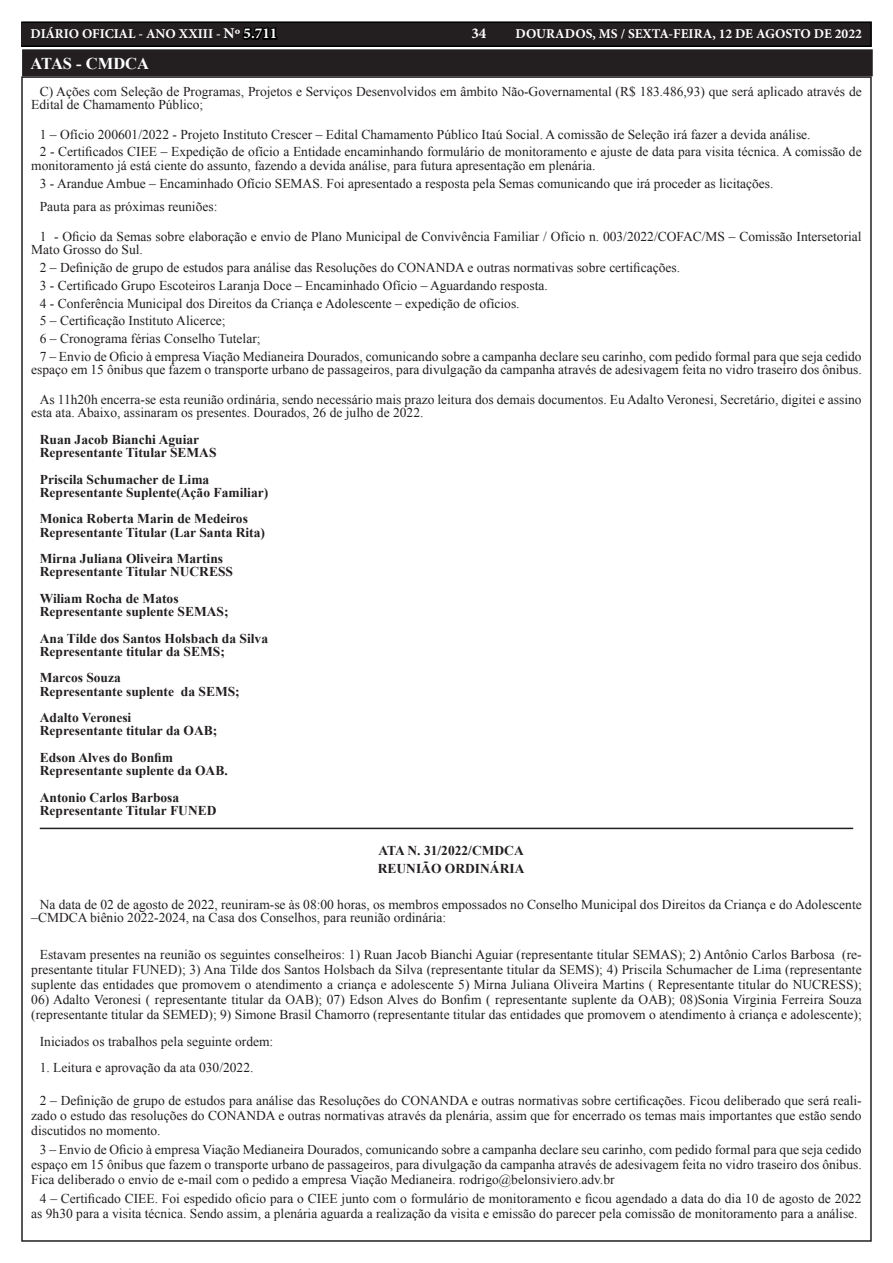
<style>
.page{position:relative;width:893px;height:1263px;background:#fff}
.page>*{position:absolute;margin:0;border:0;box-sizing:border-box;transform-origin:0 0}
.TEXTO{font:700 16.5px "Times New Roman";color:#fff}
.t1{font:700 15px "Minion Pro";color:#fff}
.TEXTO-2{font:13.5px/15px "Times New Roman";color:#231f20}
.TEXTO-3{font:700 13.5px "Times New Roman";color:#231f20}
.t2{font:700 13.5px "Minion Pro";color:#fff}
.s1{font-size:15px}
.s2{font-size:15px;color:#000}
</style>
<div class="page">
<div style="left:21px;top:22px;width:850px;height:24px;background:#231f20"></div>
<div style="left:21px;top:21px;width:851px;height:26px;border:2px solid #000"></div>
<hr style="left:40px;top:828px;width:813px;height:1px;background:#231f20">
<div style="left:24px;top:51px;width:847px;height:23px;background:#231f20"></div>
<div style="left:22px;top:49px;width:851px;height:27px;border:4px solid #231f20"></div>
<p class="t2" style="left:31px;top:25px;width:248px">DIÁRIO OFICIAL - ANO XXIII - <span class="s1">Nº</span> <span class="s2">5.711</span></p>
<p class="t1" style="left:471px;top:23px;width:17px">34</p>
<p class="t2" style="left:515px;top:25px;width:348px">DOURADOS, MS / SEXTA-FEIRA, 12 DE AGOSTO DE 2022</p>
<p class="TEXTO" style="left:31px;top:52px;width:120px">ATAS - CMDCA</p>
<p class="TEXTO-2" style="left:31px;top:84px;width:832px;line-height:13.5px;text-indent:9px">C) Ações com Seleção de Programas, Projetos e Serviços Desenvolvidos em âmbito Não-Governamental (R$ 183.486,93) que será aplicado através de<br>Edital de Chamamento Público;</p>
<p class="TEXTO-2" style="left:40px;top:126px;width:772px">1 – Ofício 200601/2022 - Projeto Instituto Crescer – Edital Chamamento Público Itaú Social. A comissão de Seleção irá fazer a devida análise.</p>
<p class="TEXTO-2" style="left:31px;top:145px;width:832px;line-height:13.5px;text-indent:9px">2 - Certificados CIEE – Expedição de ofício a Entidade encaminhando formulário de monitoramento e ajuste de data para visita técnica. A comissão de monitoramento já está ciente do assunto, fazendo a devida análise, para futura apresentação em plenária.</p>
<p class="TEXTO-2" style="left:40px;top:175px;width:735px">3 - Arandue Ambue – Encaminhado Ofício SEMAS. Foi apresentado a resposta pela Semas comunicando que irá proceder as licitações.</p>
<p class="TEXTO-2" style="left:40px;top:199px;width:179px">Pauta para as próximas reuniões:</p>
<p class="TEXTO-2" style="left:31px;top:229px;width:832px;line-height:13.5px;text-indent:9px">1 - Oficio da Semas sobre elaboração e envio de Plano Municipal de Convivência Familiar / Ofício n. 003/2022/COFAC/MS – Comissão Intersetorial<br>Mato Grosso do Sul.</p>
<p class="TEXTO-2" style="left:40px;top:260px;width:642px">2 – Definição de grupo de estudos para análise das Resoluções do CONANDA e outras normativas sobre certificações.</p>
<p class="TEXTO-2" style="left:40px;top:278px;width:509px">3 - Certificado Grupo Escoteiros Laranja Doce – Encaminhado Ofício – Aguardando resposta.</p>
<p class="TEXTO-2" style="left:40px;top:295px;width:481px">4 - Conferência Municipal dos Direitos da Criança e Adolescente – expedição de ofícios.</p>
<p class="TEXTO-2" style="left:40px;top:313px;width:187px">5 – Certificação Instituto Alicerce;</p>
<p class="TEXTO-2" style="left:40px;top:331px;width:222px">6 – Cronograma férias Conselho Tutelar;</p>
<p class="TEXTO-2" style="left:31px;top:349px;width:832px;line-height:13.5px;text-align:right">7 – Envio de Oficio à empresa Viação Medianeira Dourados, comunicando sobre a campanha declare seu carinho, com pedido formal para que seja cedido espaço em 15 ônibus que fazem o transporte urbano de passageiros, para divulgação da campanha através de adesivagem feita no vidro traseiro dos ônibus.</p>
<p class="TEXTO-2" style="left:31px;top:392px;width:832px;line-height:13.5px;text-indent:9px">As 11h20h encerra-se esta reunião ordinária, sendo necessário mais prazo leitura dos demais documentos. Eu Adalto Veronesi, Secretário, digitei e assino esta ata. Abaixo, assinaram os presentes. Dourados, 26 de julho de 2022.</p>
<p class="TEXTO-3" style="left:40px;top:430px;width:161px">Ruan Jacob Bianchi Aguiar</p>
<p class="TEXTO-3" style="left:40px;top:443px;width:178px">Representante Titular SEMAS</p>
<p class="TEXTO-3" style="left:40px;top:470px;width:171px">Priscila Schumacher de Lima</p>
<p class="TEXTO-3" style="left:40px;top:483px;width:230px">Representante Suplente(Ação Familiar)</p>
<p class="TEXTO-3" style="left:40px;top:509px;width:210px">Monica Roberta Marin de Medeiros</p>
<p class="TEXTO-3" style="left:40px;top:523px;width:227px">Representante Titular (Lar Santa Rita)</p>
<p class="TEXTO-3" style="left:40px;top:549px;width:185px">Mirna Juliana Oliveira Martins</p>
<p class="TEXTO-3" style="left:40px;top:562px;width:195px">Representante Titular NUCRESS</p>
<p class="TEXTO-3" style="left:40px;top:589px;width:140px">Wiliam Rocha de Matos</p>
<p class="TEXTO-3" style="left:40px;top:602px;width:190px">Representante suplente SEMAS;</p>
<p class="TEXTO-3" style="left:40px;top:629px;width:230px">Ana Tilde dos Santos Holsbach da Silva</p>
<p class="TEXTO-3" style="left:40px;top:642px;width:187px">Representante titular da SEMS;</p>
<p class="TEXTO-3" style="left:40px;top:668px;width:83px">Marcos Souza</p>
<p class="TEXTO-3" style="left:40px;top:682px;width:202px">Representante suplente da SEMS;</p>
<p class="TEXTO-3" style="left:40px;top:708px;width:93px">Adalto Veronesi</p>
<p class="TEXTO-3" style="left:40px;top:721px;width:179px">Representante titular da OAB;</p>
<p class="TEXTO-3" style="left:40px;top:748px;width:135px">Edson Alves do Bonfim</p>
<p class="TEXTO-3" style="left:40px;top:761px;width:189px">Representante suplente da OAB.</p>
<p class="TEXTO-3" style="left:40px;top:788px;width:141px">Antonio Carlos Barbosa</p>
<p class="TEXTO-3" style="left:40px;top:801px;width:178px">Representante Titular FUNED</p>
<p class="TEXTO-3" style="left:378px;top:841px;width:147px">ATA N. 31/2022/CMDCA</p>
<p class="TEXTO-3" style="left:378px;top:859px;width:148px">REUNIÃO ORDINÁRIA</p>
<p class="TEXTO-2" style="left:31px;top:897px;width:832px;line-height:13.5px;text-indent:9px">Na data de 02 de agosto de 2022, reuniram-se às 08:00 horas, os membros empossados no Conselho Municipal dos Direitos da Criança e do Adolescente –CMDCA biênio 2022-2024, na Casa dos Conselhos, para reunião ordinária:</p>
<p class="TEXTO-2" style="left:31px;top:947px;width:832px;text-align:justify;text-indent:9px">Estavam presentes na reunião os seguintes conselheiros: 1) Ruan Jacob Bianchi Aguiar (representante titular SEMAS); 2) Antônio Carlos Barbosa (re&shy;presentante titular FUNED); 3) Ana Tilde dos Santos Holsbach da Silva (representante titular da SEMS); 4) Priscila Schumacher de Lima (representante suplente das entidades que promovem o atendimento a criança e adolescente 5) Mirna Juliana Oliveira Martins ( Representante titular do NUCRESS);</p>
<p class="TEXTO-2" style="left:31px;top:992px;width:832px">06) Adalto Veronesi ( representante titular da OAB); 07) Edson Alves do Bonfim ( representante suplente da OAB); 08)Sonia Virginia Ferreira Souza (representante titular da SEMED); 9) Simone Brasil Chamorro (representante titular das entidades que promovem o atendimento à criança e adolescente);</p>
<p class="TEXTO-2" style="left:40px;top:1033px;width:235px">Iniciados os trabalhos pela seguinte ordem:</p>
<p class="TEXTO-2" style="left:40px;top:1060px;width:215px">1. Leitura e aprovação da ata 030/2022.</p>
<p class="TEXTO-2" style="left:31px;top:1092px;width:832px;text-align:justify;text-indent:9px">2 – Definição de grupo de estudos para análise das Resoluções do CONANDA e outras normativas sobre certificações. Ficou deliberado que será reali&shy;zado o estudo das resoluções do CONANDA e outras normativas através da plenária, assim que for encerrado os temas mais importantes que estão sendo discutidos no momento.</p>
<p class="TEXTO-2" style="left:31px;top:1142px;width:832px;text-align:justify;text-indent:9px">3 – Envio de Oficio à empresa Viação Medianeira Dourados, comunicando sobre a campanha declare seu carinho, com pedido formal para que seja cedido espaço em 15 ônibus que fazem o transporte urbano de passageiros, para divulgação da campanha através de adesivagem feita no vidro traseiro dos ônibus.<br>Fica deliberado o envio de e-mail com o pedido a empresa Viação Medianeira. rodrigo@belonsiviero.adv.br</p>
<p class="TEXTO-2" style="left:31px;top:1191px;width:832px;text-indent:9px">4 – Certificado CIEE. Foi espedido oficio para o CIEE junto com o formulário de monitoramento e ficou agendado a data do dia 10 de agosto de 2022 as 9h30 para a visita técnica. Sendo assim, a plenária aguarda a realização da visita e emissão do parecer pela comissão de monitoramento para a análise.</p>
</div>
